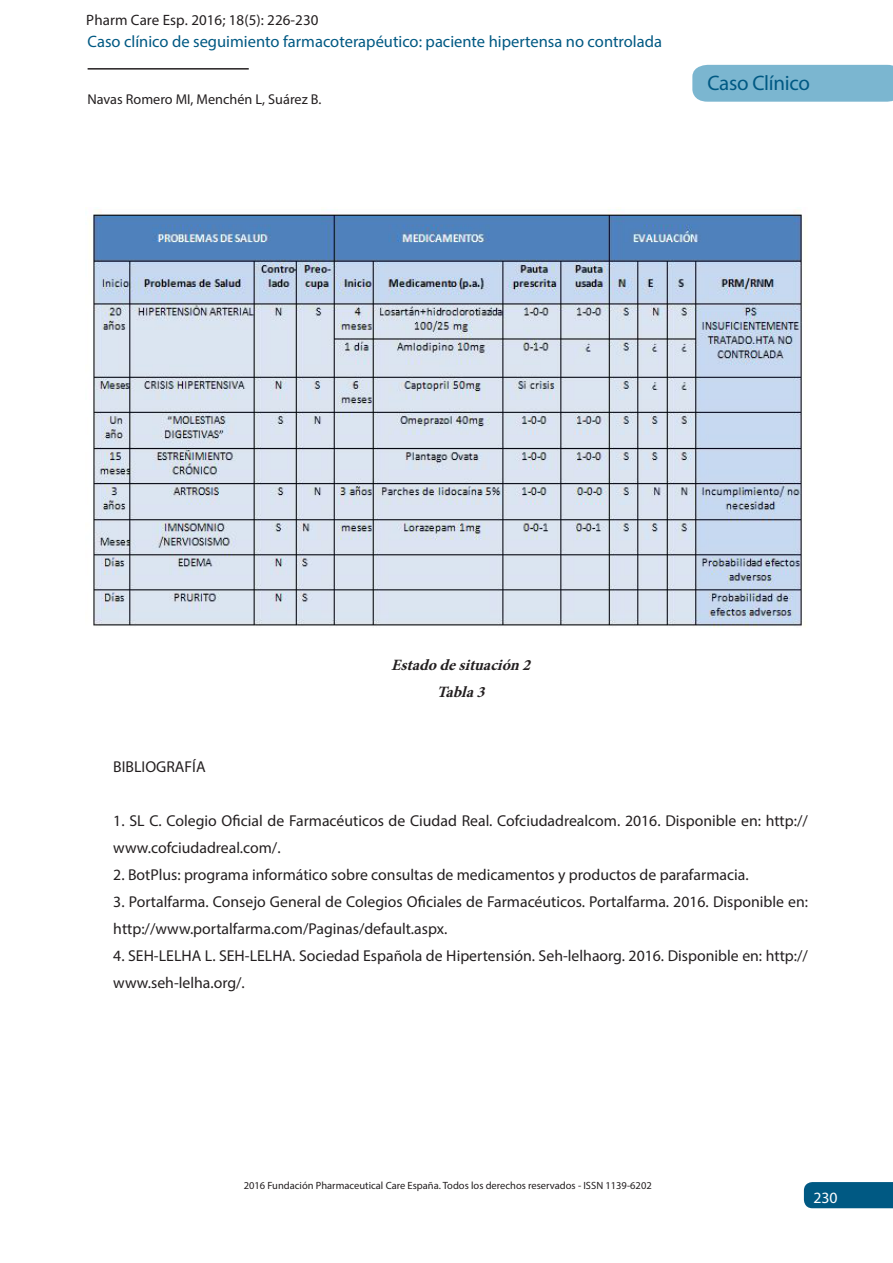
<style>
.page{position:relative;width:893px;height:1263px;background:#fff}
.page>*{position:absolute;margin:0;border:0;box-sizing:border-box;transform-origin:0 0}
.t1{font:21px "Myriad Pro";letter-spacing:-.015em;color:#005983}
.t2{font:16.5px "Myriad Pro";color:#005983}
.Estilo_de_párrafo_1{font:15.75px/27px "Myriad Pro";color:#231f20}
.Estilo_de_párrafo_1-2{font:italic 700 15.75px "Minion Pro";color:#231f20}
.t3{font:15.75px "Myriad Pro";color:#fff}
.t4{font:15px "Myriad Pro";letter-spacing:.005em;color:#231f20}
.t5{font:14.25px "Myriad Pro";color:#231f20}
.t6{font:10.5px "Myriad Pro";color:#231f20}
</style>
<div class="page">
<div style="left:804px;top:1182px;width:89px;height:26px;background:#005983"></div>
<div style="left:692px;top:65px;width:201px;height:37px;background:#7bb6d0"></div>
<hr style="left:88px;top:68px;width:161px;height:2px;background:#231f20">
<img style="left:89px;top:211px;width:717px;height:417px">
<p class="t4" style="left:86px;top:11px;width:234px">Pharm Care Esp. 2016; 18(5): 226-230</p>
<p class="t2" style="left:88px;top:31px;width:576px">Caso clínico de seguimiento farmacoterapéutico: paciente hipertensa no controlada</p>
<p class="t5" style="left:87px;top:90px;width:235px">Navas Romero MI, Menchén L, Suárez B.</p>
<h1 class="t1" style="left:707px;top:70px;width:104px">Caso Clínico</h1>
<p class="Estilo_de_párrafo_1" style="left:113px;top:753px;width:94px">BIBLIOGRAFÍA</p>
<p class="Estilo_de_párrafo_1-2" style="left:391px;top:654px;width:146px">Estadodesituación2</p>
<p class="Estilo_de_párrafo_1-2" style="left:437px;top:681px;width:55px">Tabla3</p>
<p class="Estilo_de_párrafo_1" style="left:113px;top:807px;width:696px">1. SL C. Colegio Oficial de Farmacéuticos de Ciudad Real. Cofciudadrealcom. 2016. Disponible en: http:// www.cofciudadreal.com/.</p>
<p class="Estilo_de_párrafo_1" style="left:113px;top:861px;width:637px">2. BotPlus: programa informático sobre consultas de medicamentos y productos de parafarmacia.</p>
<p class="Estilo_de_párrafo_1" style="left:113px;top:888px;width:696px">3. Portalfarma. Consejo General de Colegios Oficiales de Farmacéuticos. Portalfarma. 2016. Disponible en: http://www.portalfarma.com/Paginas/default.aspx.</p>
<p class="Estilo_de_párrafo_1" style="left:113px;top:942px;width:696px">4. SEH-LELHA L. SEH-LELHA. Sociedad Española de Hipertensión. Seh-lelhaorg. 2016. Disponible en: http:// www.seh-lelha.org/.</p>
<p class="t6" style="left:244px;top:1179px;width:409px">2016 Fundación Pharmaceutical Care España. Todos los derechos reservados - ISSN 1139-6202</p>
<p class="t3" style="left:813px;top:1188px;width:26px">230</p>
</div>
